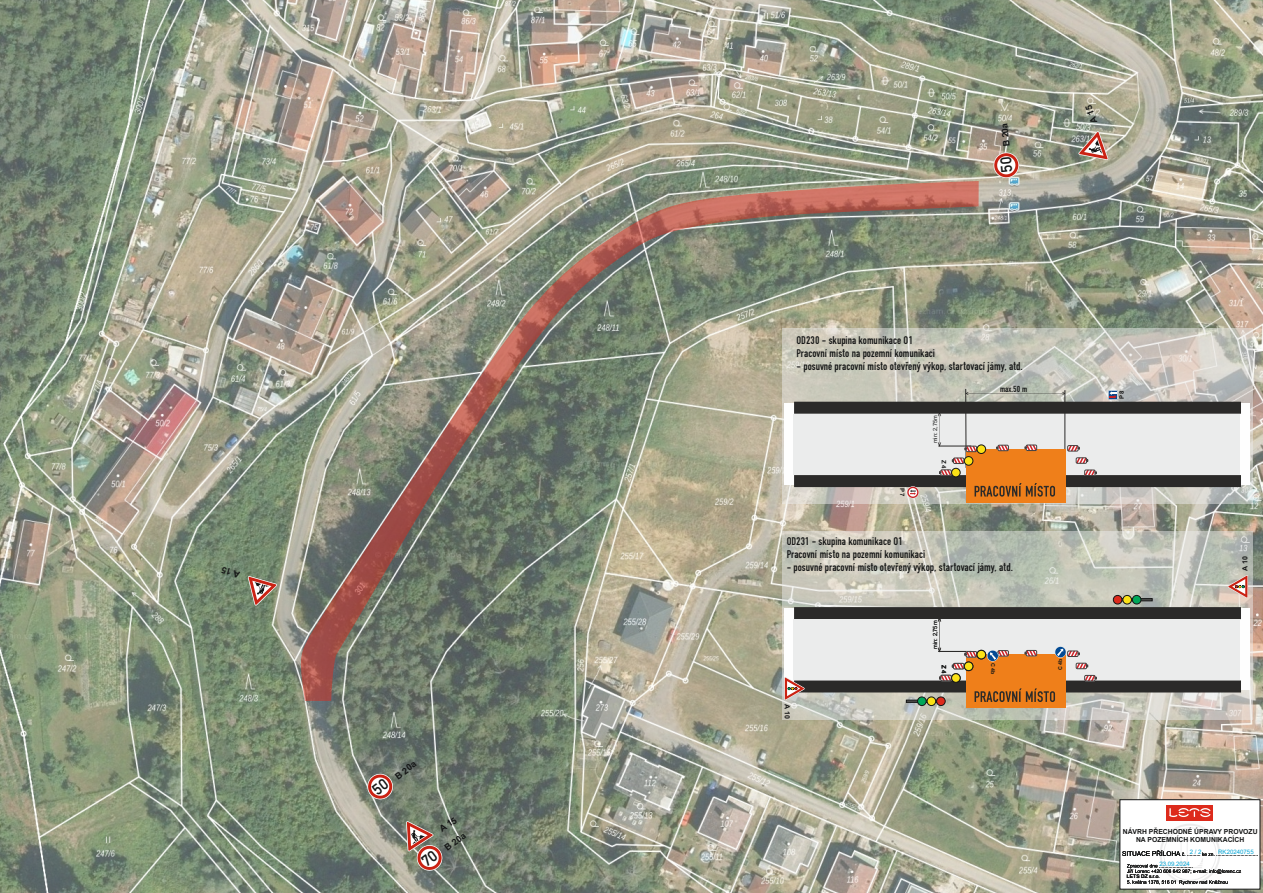
<style>
.page{position:relative;width:1263px;height:893px;background:#fff}
.page>*{position:absolute;margin:0;border:0;box-sizing:border-box;transform-origin:0 0}
.t1{font:11.85px "Znacky uzke";color:#151616}
.t2{font:11.7px/13px "Znacky uzke";color:#151616}
.t3{font:9.15px "Znacky uzke";color:#151616}
.t4{font:700 9px "Arial";color:#151616}
.t5{font:700 7.05px "Arial";color:#151616}
.t6{font:700 6.9px/7.8px "Arial";color:#151616;text-align:center}
.t7{font:6.15px "Arial";color:#00a3d4}
.t8{font:700 6px "Arial";color:#151616}
.t9{font:5.7px "Arial";color:#151616}
.t10{font:700 5.4px "Arial";color:#151616}
.t11{font:4.8px "Arial";letter-spacing:.035em;color:#151616}
.s1{font-size:11.7px}
</style>
<div class="page">
<img style="left:0;top:0;width:1263px;height:893px">
<svg style="left:300px;top:181px;width:679px;height:520px;background:#93907e"></svg>
<svg style="left:248px;top:576px;width:29px;height:29px"></svg>
<svg style="left:1078px;top:131px;width:30px;height:29px"></svg>
<div style="left:782px;top:329px;width:470px;height:175px;background:#ececec;opacity:.5"></div>
<div style="left:782px;top:531px;width:470px;height:189px;background:#ececec;opacity:.5"></div>
<svg style="left:785px;top:403px;width:465px;height:81px"></svg>
<svg style="left:785px;top:608px;width:465px;height:82px"></svg>
<div style="left:794px;top:402px;width:447px;height:12px;background:#2b2a29"></div>
<div style="left:794px;top:475px;width:447px;height:12px;background:#2b2a29"></div>
<div style="left:794px;top:607px;width:447px;height:12px;background:#2b2a29"></div>
<div style="left:794px;top:680px;width:447px;height:12px;background:#2b2a29"></div>
<div style="left:793px;top:414px;width:446px;height:60px;background:#ebecec"></div>
<div style="left:793px;top:620px;width:446px;height:60px;background:#ebecec"></div>
<svg style="left:907px;top:486px;width:12px;height:12px"></svg>
<svg style="left:1067px;top:445px;width:13px;height:6px"></svg>
<svg style="left:1076px;top:457px;width:12px;height:7px"></svg>
<svg style="left:1084px;top:470px;width:13px;height:6px"></svg>
<svg style="left:1084px;top:675px;width:13px;height:6px"></svg>
<svg style="left:1108px;top:390px;width:10px;height:10px"></svg>
<hr style="left:1064px;top:390px;width:1px;height:79px;background:#2b2a29">
<hr style="left:965px;top:389px;width:1px;height:79px;background:#2b2a29">
<svg style="left:966px;top:392px;width:99px;height:3px"></svg>
<div style="left:966px;top:449px;width:99px;height:53px;background:#ef7f1a"></div>
<div style="left:966px;top:654px;width:99px;height:54px;background:#ef7f1a"></div>
<svg style="left:938px;top:413px;width:3px;height:33px"></svg>
<hr style="left:938px;top:446px;width:33px;height:1px;background:#2b2a29">
<svg style="left:965px;top:446px;width:12px;height:6px"></svg>
<svg style="left:952px;top:458px;width:12px;height:6px"></svg>
<svg style="left:939px;top:470px;width:12px;height:6px"></svg>
<svg style="left:1025px;top:445px;width:12px;height:6px"></svg>
<svg style="left:1025px;top:650px;width:12px;height:6px"></svg>
<svg style="left:997px;top:445px;width:12px;height:6px"></svg>
<svg style="left:974px;top:483px;width:81px;height:14px"></svg>
<svg style="left:974px;top:688px;width:81px;height:14px"></svg>
<div style="left:976px;top:444px;width:10px;height:10px;background:#fbe116;border:1px solid #151616;border-radius:50%"></div>
<div style="left:964px;top:456px;width:9px;height:10px;background:#fbe116;border:1px solid #151616;border-radius:50%"></div>
<div style="left:951px;top:468px;width:10px;height:9px;background:#fbe116;border:1px solid #151616;border-radius:50%"></div>
<svg style="left:987px;top:650px;width:22px;height:11px"></svg>
<svg style="left:1055px;top:646px;width:33px;height:23px"></svg>
<svg style="left:905px;top:699px;width:22px;height:4px"></svg>
<div style="left:936px;top:696px;width:10px;height:10px;background:#dd2b1c;border:1px solid #151616;border-radius:50%"></div>
<div style="left:927px;top:696px;width:9px;height:10px;background:#fbe116;border:1px solid #151616;border-radius:50%"></div>
<div style="left:917px;top:696px;width:9px;height:10px;background:#00a759;border:1px solid #151616;border-radius:50%"></div>
<svg style="left:1122px;top:598px;width:31px;height:4px"></svg>
<div style="left:1113px;top:595px;width:9px;height:9px;background:#dd2b1c;border:1px solid #151616;border-radius:50%"></div>
<div style="left:1122px;top:595px;width:10px;height:9px;background:#fbe116;border:1px solid #151616;border-radius:50%"></div>
<div style="left:1132px;top:595px;width:9px;height:9px;background:#00a759;border:1px solid #151616;border-radius:50%"></div>
<svg style="left:938px;top:619px;width:3px;height:32px"></svg>
<hr style="left:938px;top:651px;width:33px;height:1px;background:#2b2a29">
<svg style="left:965px;top:651px;width:12px;height:6px"></svg>
<svg style="left:952px;top:663px;width:12px;height:6px"></svg>
<svg style="left:939px;top:675px;width:12px;height:6px"></svg>
<div style="left:976px;top:650px;width:10px;height:9px;background:#fbe116;border:1px solid #151616;border-radius:50%"></div>
<div style="left:964px;top:662px;width:9px;height:9px;background:#fbe116;border:1px solid #151616;border-radius:50%"></div>
<div style="left:951px;top:673px;width:10px;height:10px;background:#fbe116;border:1px solid #151616;border-radius:50%"></div>
<svg style="left:1228px;top:575px;width:20px;height:23px"></svg>
<svg style="left:784px;top:677px;width:20px;height:23px"></svg>
<svg style="left:1119px;top:799px;width:141px;height:90px"></svg>
<svg style="left:221px;top:567px;width:19px;height:11px"></svg>
<svg style="left:1085px;top:105px;width:12px;height:19px"></svg>
<svg style="left:993px;top:152px;width:26px;height:26px"></svg>
<svg style="left:367px;top:774px;width:26px;height:25px"></svg>
<svg style="left:406px;top:817px;width:52px;height:54px;background:#98887c"></svg>
<p class="t4" style="left:394px;top:775px;width:26px;rotate:-37deg">B 20a</p>
<p class="t4" style="left:443px;top:846px;width:26px;rotate:-37deg">B 20a</p>
<p class="t4" style="left:1003px;top:147px;width:26px;rotate:-96deg">B 20a</p>
<p class="t2" style="left:796px;top:334px;width:140px">OD230 - skupina komunikace O1<br>Pracovní místo na pozemní komunikaci</p>
<p class="t1" style="left:796px;top:362px;width:228px"><span class="s1">- posuvné pracovní místo</span> otevřený výkop, startovací jámy, atd.</p>
<p class="t8" style="left:905px;top:488px;width:10px;rotate:90deg">P 7</p>
<p class="t9" style="left:933px;top:443px;width:29px;rotate:-90deg">min: 2,75m</p>
<p class="t8" style="left:946px;top:460px;width:10px;rotate:90deg">Z 4</p>
<p class="t3" style="left:1000px;top:386px;width:29px">max.50 m</p>
<p class="t2" style="left:787px;top:535px;width:140px">OD231 - skupina komunikace O1<br>Pracovní místo na pozemní komunikaci</p>
<p class="t1" style="left:787px;top:563px;width:228px"><span class="s1">- posuvné pracovní místo</span> otevřený výkop, startovací jámy, atd.</p>
<p class="t5" style="left:790px;top:704px;width:16px;rotate:90deg">A 10</p>
<p class="t9" style="left:933px;top:649px;width:29px;rotate:-90deg">min: 2,75m</p>
<p class="t8" style="left:946px;top:665px;width:10px;rotate:90deg">Z 4</p>
<p class="t10" style="left:995px;top:662px;width:13px;rotate:90deg">C 4b</p>
<p class="t10" style="left:1058px;top:670px;width:13px;rotate:-90deg">C 4b</p>
<p class="t8" style="left:1119px;top:399px;width:10px;rotate:-90deg">P 8</p>
<p class="t5" style="left:1242px;top:571px;width:16px;rotate:-90deg">A 10</p>
<p class="t6" style="left:1123px;top:828px;width:136px">NÁVRH PŘECHODNÉ ÚPRAVY PROVOZU<br>NA POZEMNÍCH KOMUNIKACÍCH</p>
<p class="t11" style="left:1127px;top:875px;width:34px">LETS DZ s.r.o.</p>
<p class="t7" style="left:1190px;top:850px;width:13px">2 / 2</p>
<p class="t7" style="left:1218px;top:850px;width:37px">RK20240755</p>
<p class="t7" style="left:1159px;top:861px;width:32px">23.09.2024</p>
</div>
